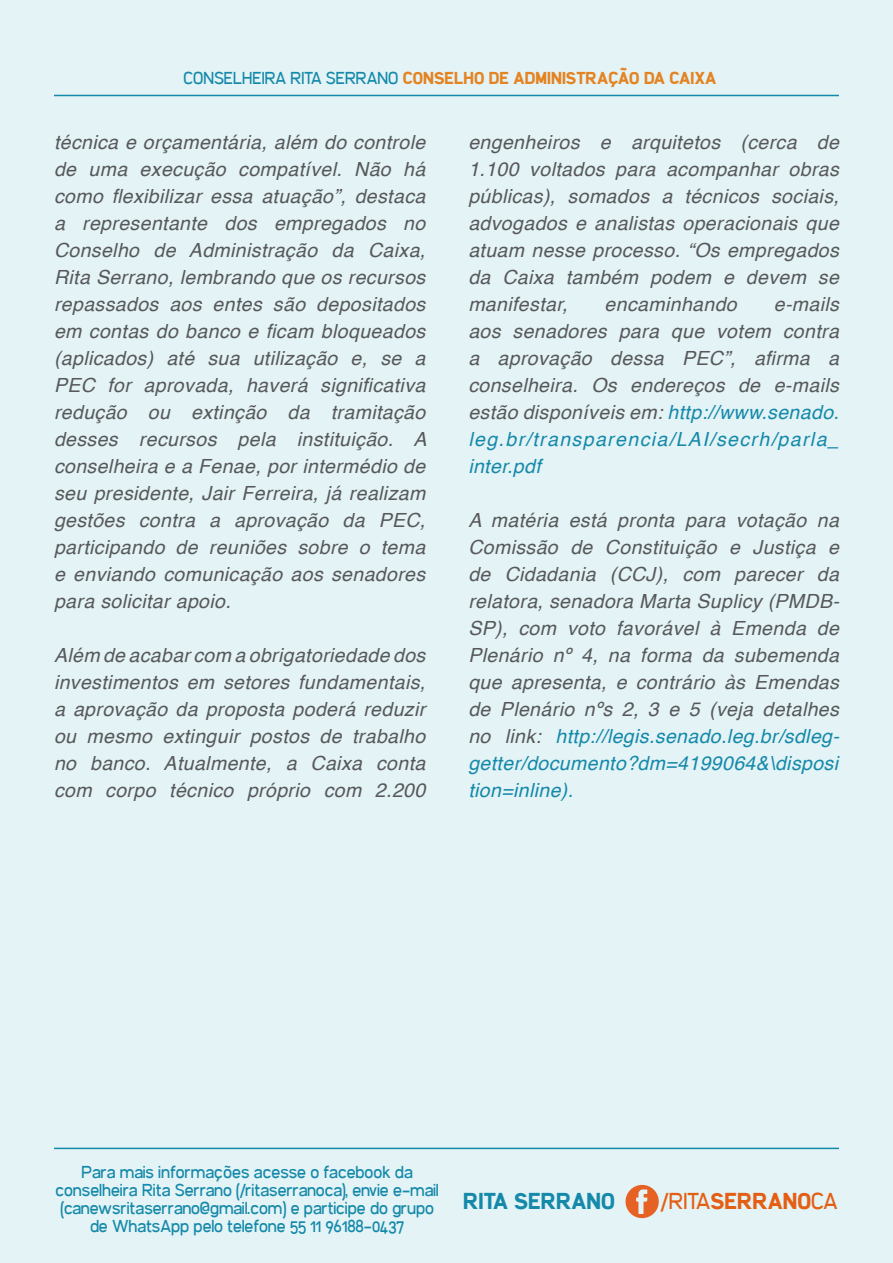
<style>
.page{position:relative;width:893px;height:1263px;background:#e3f3f6}
.page>*{position:absolute;margin:0;border:0;box-sizing:border-box;transform-origin:0 0}
.t1{font:24px "Filetto";letter-spacing:-.01em;color:#e45f14}
.t2{font:700 24px "Filetto";color:#1589a9}
.t3{font:italic 19.5px/27px "Helvetica";letter-spacing:.02em;color:#57585a;text-align:justify}
.t4{font:italic 19.5px "Helvetica";letter-spacing:.02em;color:#1589a9}
.t5{font:18px/18px "Filetto";color:#1589a9;text-align:center}
.t6{font:700 18px "Filetto";color:#e48321}
.s1{font-weight:400;color:#1589a9}
.s2{color:#1589a9}
.s3{font-weight:700}
</style>
<div class="page">
<hr style="left:54px;top:95px;width:785px;height:1px;background:#1589a9">
<hr style="left:54px;top:1148px;width:785px;height:1px;background:#1589a9">
<svg style="left:625px;top:1185px;width:34px;height:33px"></svg>
<p class="t6" style="left:183px;top:66px;width:535px"><span class="s1">CONSELHEIRA RITA SERRANO</span> CONSELHO DE ADMINISTRAÇÃO DA CAIXA</p>
<p class="t3" style="left:54px;top:129px;width:374px">técnica e orçamentária, além do controle de uma execução compatível. Não há como flexibilizar essa atuação”, destaca a representante dos empregados no Conselho de Administração da Caixa, Rita Serrano, lembrando que os recursos repassados aos entes são depositados em contas do banco e ficam bloqueados (aplicados) até sua utilização e, se a PEC for aprovada, haverá significativa redução ou extinção da tramitação desses recursos pela instituição. A conselheira e a Fenae, por intermédio de seu presidente, Jair Ferreira, já realizam gestões contra a aprovação da PEC, participando de reuniões sobre o tema e enviando comunicação aos senadores para solicitar apoio.</p>
<p class="t3" style="left:54px;top:642px;width:373px">Além de acabar com a obrigatoriedade dos investimentos em setores fundamentais, a aprovação da proposta poderá reduzir ou mesmo extinguir postos de trabalho no banco. Atualmente, a Caixa conta com corpo técnico próprio com 2.200</p>
<p class="t3" style="left:468px;top:129px;width:372px">engenheiros e arquitetos (cerca de 1.100 voltados para acompanhar obras públicas), somados a técnicos sociais, advogados e analistas operacionais que atuam nesse processo. “Os empregados da Caixa também podem e devem se manifestar,</p>
<p class="t3" style="left:605px;top:291px;width:134px">encaminhando</p>
<p class="t3" style="left:468px;top:291px;width:372px;text-indent:305px">e-mails aos senadores para que votem contra a aprovação dessa PEC”, afirma a conselheira. Os endereços de e-mails estão disponíveis em: <span class="s2">http://www.senado. leg.br/transparencia/LAI/secrh/parla_ inter.pdf</span></p>
<p class="t3" style="left:468px;top:507px;width:372px">A matéria está pronta para votação na Comissão de Constituição e Justiça e de Cidadania (CCJ), com parecer da relatora, senadora Marta Suplicy (PMDB-SP), com voto favorável à Emenda de Plenário nº 4, na forma da subemenda que apresenta, e contrário às Emendas de Plenário nºs 2, 3 e 5 (veja detalhes no link: <span class="s2">http://legis.senado.leg.br/sdleg&shy;getter/documento?dm=4199064&amp;\disposi</span></p>
<p class="t4" style="left:468px;top:775px;width:106px">tion=inline).</p>
<p class="t5" style="left:55px;top:1162px;width:385px">Para mais informações acesse o facebook da conselheira Rita Serrano (/ritaserranoca), envie e-mail (canewsritaserrano@gmail.com) e participe do grupo de WhatsApp pelo telefone 55 11 96188-0437</p>
<p class="t2" style="left:463px;top:1184px;width:153px">RITA SERRANO</p>
<p class="t1" style="left:661px;top:1185px;width:179px">/RITA<span class="s3">SERRANO</span>CA</p>
</div>
